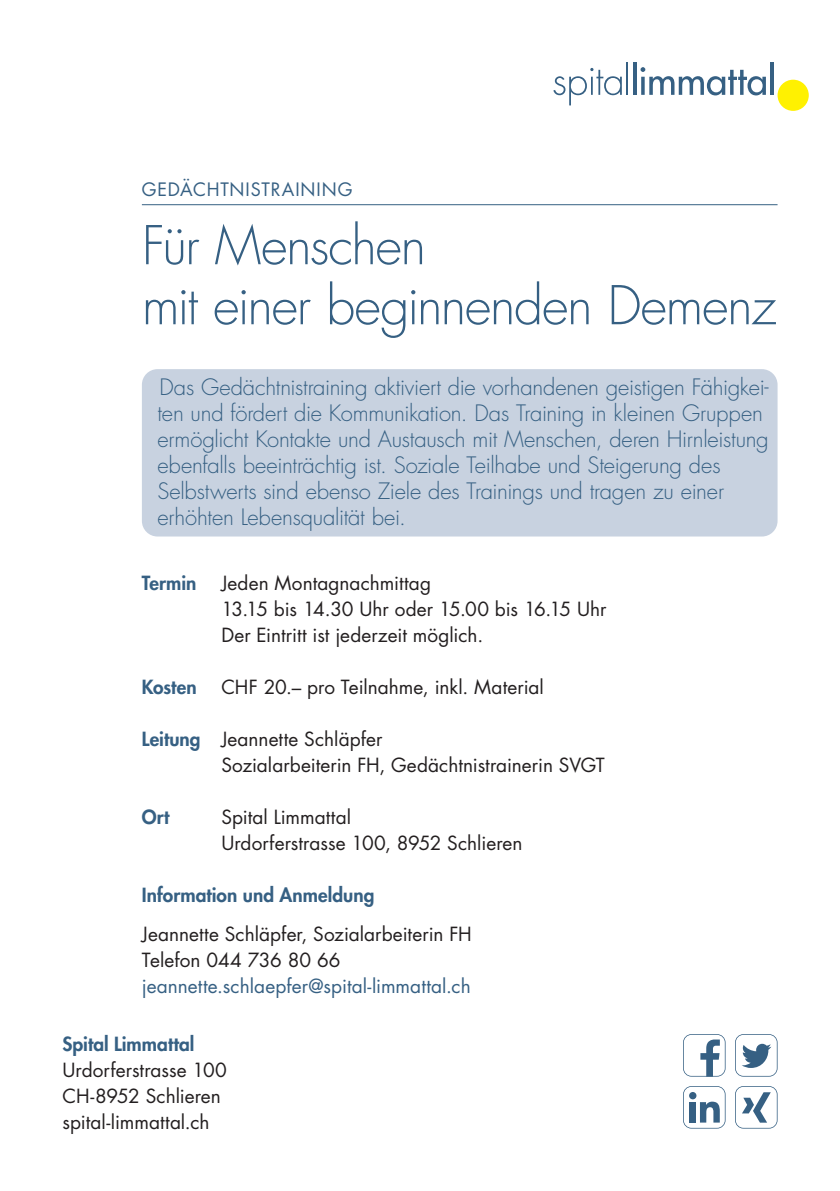
<style>
.page{position:relative;width:840px;height:1191px;background:#fff}
.page>*{position:absolute;margin:0;border:0;box-sizing:border-box;transform-origin:0 0}
.t1{font:300 52px/60px "Futura Std";letter-spacing:-.03em;color:#366083}
.t2{font:300 22px/26px "Futura Std";letter-spacing:-.01em;color:#366083}
.t3{font:19px/26px "Futura Std";color:#231f20}
.t4{font:800 19px "Futura Std";color:#366083}
.t5{font:19px "Futura Std";letter-spacing:.005em;color:#366083}
.t6{font:18px "Futura Std";letter-spacing:.045em;color:#366083}
.s1{font-weight:800;color:#366083}
</style>
<div class="page">
<hr style="left:142px;top:204px;width:635px;height:1px;background:#366083">
<div style="left:142px;top:369px;width:635px;height:167px;background:#c8d2e0;border-radius:16px"></div>
<svg style="left:553px;top:68px;width:68px;height:37px"></svg>
<hr style="left:626px;top:62px;width:1px;height:33px;background:#366083">
<svg style="left:633px;top:62px;width:3px;height:33px"></svg>
<svg style="left:640px;top:67px;width:125px;height:28px"></svg>
<svg style="left:770px;top:62px;width:3px;height:33px"></svg>
<div style="left:777px;top:80px;width:31px;height:31px;background:#fff101;border-radius:50%"></div>
<svg style="left:683px;top:1034px;width:42px;height:42px"></svg>
<svg style="left:735px;top:1034px;width:42px;height:42px"></svg>
<svg style="left:683px;top:1086px;width:42px;height:42px"></svg>
<svg style="left:735px;top:1086px;width:42px;height:42px"></svg>
<p class="t6" style="left:142px;top:178px;width:212px">GEDÄCHTNISTRAINING</p>
<h1 class="t1" style="left:142px;top:217px;width:635px">Für Menschen<br>mit einer beginnenden Demenz</h1>
<p class="t2" style="left:157px;top:375px;width:612px">Das Gedächtnistraining aktiviert die vorhandenen geistigen Fähigkei&shy;ten und fördert die Kommunikation. Das Training in kleinen Gruppen ermöglicht Kontakte und Austausch mit Menschen, deren Hirnleistung ebenfalls beeinträchtig ist. Soziale Teilhabe und Steigerung des Selbstwerts sind ebenso Ziele des Trainings und tragen zu einer erhöhten Lebensqualität bei.</p>
<p class="t4" style="left:142px;top:571px;width:56px">Termin</p>
<p class="t3" style="left:221px;top:570px;width:386px">Jeden Montagnachmittag<br>13.15 bis 14.30 Uhr oder 15.00 bis 16.15 Uhr<br>Der Eintritt ist jederzeit möglich.</p>
<p class="t4" style="left:142px;top:675px;width:56px">Kosten</p>
<p class="t3" style="left:221px;top:674px;width:324px">CHF 20.– pro Teilnahme, inkl. Material</p>
<p class="t3" style="left:221px;top:726px;width:385px;text-indent:-79px"><span class="s1">Leitung</span> Jeannette Schläpfer<br>Sozialarbeiterin FH, Gedächtnistrainerin SVGT</p>
<p class="t4" style="left:142px;top:805px;width:29px">Ort</p>
<p class="t3" style="left:221px;top:804px;width:302px">Spital Limmattal<br>Urdorferstrasse 100, 8952 Schlieren</p>
<p class="t4" style="left:142px;top:883px;width:234px">Information und Anmeldung</p>
<p class="t3" style="left:142px;top:921px;width:331px">Jeannette Schläpfer, Sozialarbeiterin FH<br>Telefon 044 736 80 66</p>
<p class="t5" style="left:142px;top:974px;width:330px">jeannette.schlaepfer@spital-limmattal.ch</p>
<p class="t4" style="left:62px;top:1031px;width:133px">Spital Limmattal</p>
<p class="t3" style="left:62px;top:1056px;width:166px">Urdorferstrasse 100<br>CH-8952 Schlieren spital-limmattal.ch</p>
</div>
